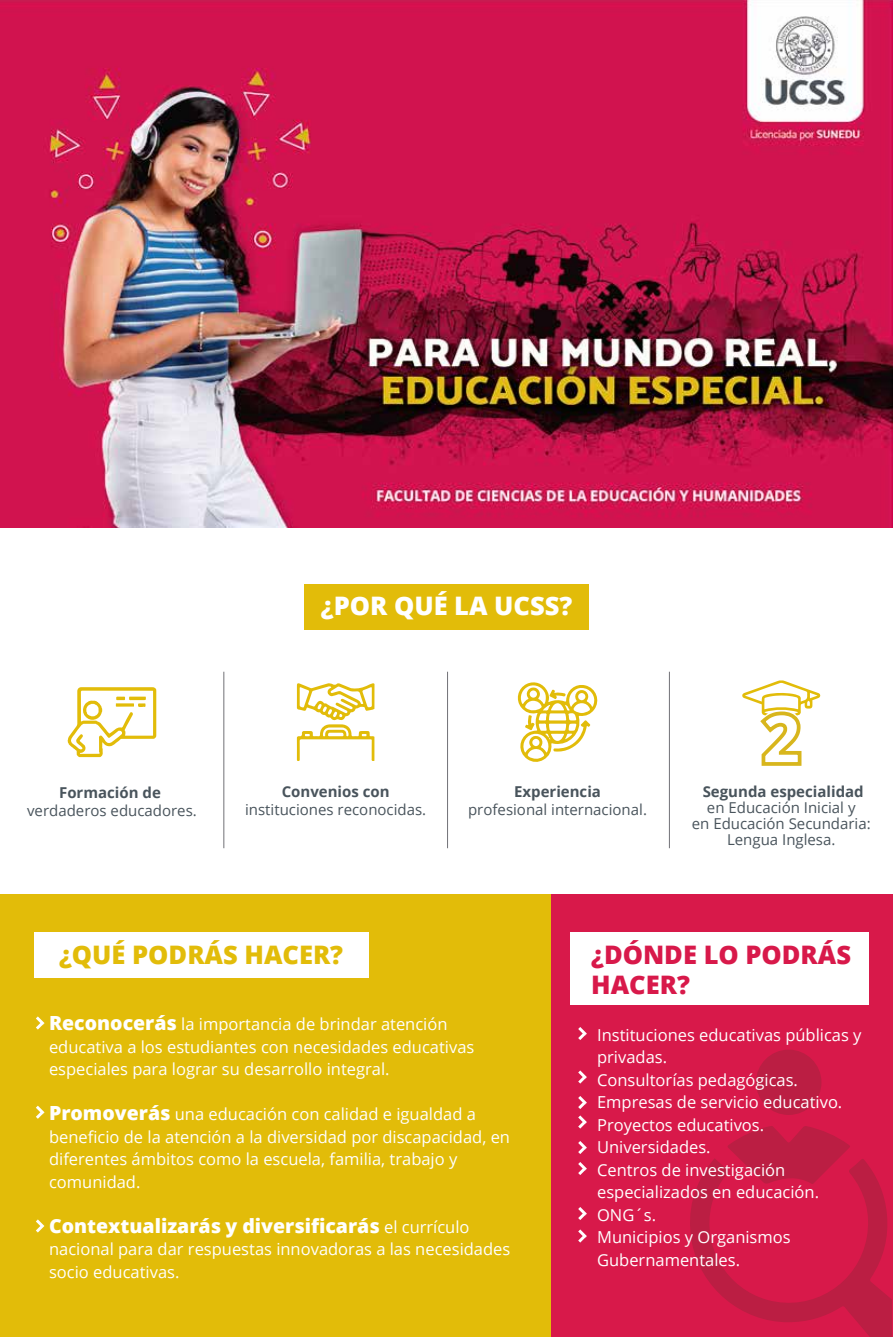
<style>
.page{position:relative;width:893px;height:1337px;background:#fff}
.page>*{position:absolute;margin:0;border:0;box-sizing:border-box;transform-origin:0 0}
.t1{font:800 25.5px/30.6px "Open Sans";color:#d8194a}
.t2{font:800 25.5px "Open Sans";color:#e2bc09}
.t3{font:800 25.5px "Open Sans";color:#fff}
.t4{font:800 19.5px "Open Sans";color:#fff}
.t5{font:16.5px/22.5px "Open Sans";color:#fff}
.t6{font:15px/15.8px "Open Sans";color:#49545c;text-align:center}
.t7{font:700 15px "Open Sans";color:#49545c}
.s1{font-weight:800;font-size:19.5px}
.s2{font-weight:400;font-size:16.5px}
</style>
<div class="page">
<img style="left:0;top:0;width:893px;height:528px">
<div style="left:0;top:892px;width:552px;height:445px;background:#e2bc09"></div>
<div style="left:552px;top:892px;width:341px;height:445px;background:#d8194a"></div>
<div style="left:34px;top:932px;width:334px;height:46px;background:#fff"></div>
<svg style="left:690px;top:1126px;width:202px;height:211px"></svg>
<div style="left:756px;top:1050px;width:66px;height:65px;background:#bb1e43;border-radius:50%"></div>
<svg style="left:36px;top:1219px;width:8px;height:14px"></svg>
<svg style="left:36px;top:1016px;width:8px;height:14px"></svg>
<svg style="left:578px;top:1027px;width:9px;height:13px"></svg>
<svg style="left:578px;top:1070px;width:9px;height:14px"></svg>
<svg style="left:578px;top:1096px;width:9px;height:13px"></svg>
<svg style="left:578px;top:1115px;width:9px;height:14px"></svg>
<svg style="left:578px;top:1141px;width:9px;height:13px"></svg>
<svg style="left:578px;top:1162px;width:9px;height:13px"></svg>
<svg style="left:578px;top:1207px;width:9px;height:13px"></svg>
<svg style="left:578px;top:1229px;width:9px;height:14px"></svg>
<svg style="left:36px;top:1106px;width:8px;height:13px"></svg>
<div style="left:570px;top:932px;width:298px;height:73px;background:#fff"></div>
<div style="left:0;top:528px;width:893px;height:365px;background:#fff"></div>
<hr style="left:223px;top:672px;width:1px;height:176px;background:#727277">
<hr style="left:447px;top:672px;width:1px;height:176px;background:#727277">
<hr style="left:669px;top:672px;width:1px;height:176px;background:#727277">
<div style="left:304px;top:584px;width:285px;height:45px;background:#e2bc09"></div>
<svg style="left:517px;top:682px;width:81px;height:80px"></svg>
<svg style="left:67px;top:687px;width:89px;height:70px"></svg>
<svg style="left:297px;top:683px;width:77px;height:78px"></svg>
<svg style="left:742px;top:680px;width:79px;height:86px"></svg>
<h1 class="t3" style="left:321px;top:586px;width:253px">¿POR QUÉ LA UCSS?</h1>
<p class="t7" style="left:59px;top:782px;width:103px">Formación de</p>
<p class="t6" style="left:27px;top:803px;width:171px">verdaderos educadores.</p>
<p class="t7" style="left:282px;top:781px;width:110px">Convenios con</p>
<p class="t6" style="left:245px;top:802px;width:183px">instituciones reconocidas.</p>
<p class="t7" style="left:514px;top:781px;width:88px">Experiencia</p>
<p class="t6" style="left:468px;top:802px;width:180px">profesional internacional.</p>
<p class="t7" style="left:703px;top:781px;width:162px">Segunda especialidad</p>
<p class="t6" style="left:692px;top:799px;width:180px">en Educación Inicial y<br>en Educación Secundaria:<br>Lengua Inglesa.</p>
<h1 class="t2" style="left:59px;top:935px;width:286px">¿QUÉ PODRÁS HACER?</h1>
<p class="t5" style="left:49px;top:1012px;width:427px"><span class="s1">Reconocerás</span> la importancia de brindar atención educativa a los estudiantes con necesidades educativas especiales para lograr su desarrollo integral.</p>
<p class="t5" style="left:49px;top:1102px;width:462px"><span class="s1">Promoverás</span> una educación con calidad e igualdad a beneficio de la atención a la diversidad por discapacidad, en diferentes ámbitos como la escuela, familia, trabajo y comunidad.</p>
<p class="t4" style="left:49px;top:1211px;width:422px">Contextualizarás y diversificarás <span class="s2">el currículo</span></p>
<p class="t5" style="left:49px;top:1237px;width:463px">nacional para dar respuestas innovadoras a las necesidades socio educativas.</p>
<h1 class="t1" style="left:591px;top:938px;width:261px">¿DÓNDE LO PODRÁS<br>HACER?</h1>
<p class="t5" style="left:597px;top:1023px;width:266px">Instituciones educativas públicas y privadas.<br>Consultorías pedagógicas.<br>Empresas de servicio educativo.<br>Proyectos educativos.<br>Universidades.<br>Centros de investigación especializados en educación.<br>ONG´s.<br>Municipios y Organismos<br>Gubernamentales.</p>
</div>
